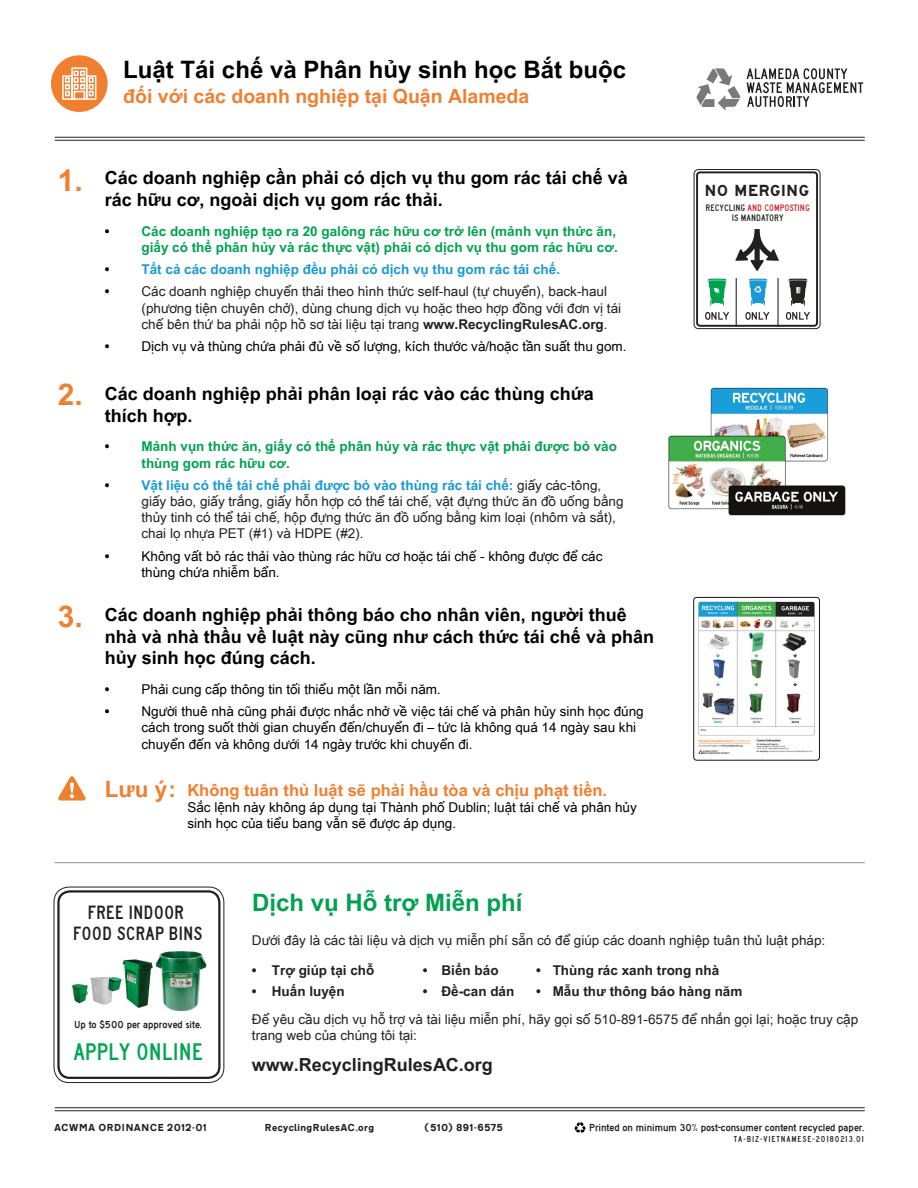
<style>
.page{position:relative;width:918px;height:1188px;background:#fff}
.page>*{position:absolute;margin:0;border:0;box-sizing:border-box;transform-origin:0 0}
.t1{font:700 30px "Arial Unicode MS";color:#f17f30}
.t2{font:24.9px "Roadgeek 2000 Series C";color:#00a651}
.t3{font:700 24px "Arial Unicode MS";color:#000}
.t4{font:700 24px "Arial Unicode MS";color:#00a251}
.t5{font:700 22.5px "Arial Unicode MS";color:#f17f30}
.t6{font:19.95px/21.3px "Roadgeek 2000 Series C";color:#231f20;text-align:center}
.t7{font:700 19.5px "Arial Unicode MS";color:#f17f30}
.t8{font:700 18px/21.6px "Arial Unicode MS";color:#000}
.t9{font:700 18px "Arial Unicode MS";color:#231f20}
.t10{font:16.65px "Roadgeek 2000 Series E Modified";color:#231f20}
.t11{font:700 16.5px "Arial Unicode MS";color:#f17f30}
.t12{font:13.5px/16.2px "Arial Unicode MS";color:#231f20}
.t13{font:13.5px/16.2px "Arial Unicode MS";color:#000}
.t14{font:700 13.5px/16.2px "Arial Unicode MS";color:#00a251;text-align:right}
.t15{font:700 13.5px "Arial Unicode MS";color:#231f20}
.t16{font:700 13.5px "Arial Unicode MS";color:#199ad6}
.t17{font:10.5px "Roadgeek 2000 Series D";color:#231f20}
.t18{font:800 10.5px "Roadgeek 2005 Transport";letter-spacing:.015em;color:#231f20}
.t19{font:9.75px/10.2px "Roadgeek 2000 Series C";color:#231f20;text-align:center}
.t20{font:9px "Roadgeek 2000 Series C";letter-spacing:.1em;color:#231f20}
.s1{color:#000}
.s2{font-weight:700;color:#000}
.s3{font-weight:700}
.s4{color:#ce232a}
.s5{font-weight:700;color:#199ad6}
</style>
<div class="page">
<hr style="left:55px;top:137px;width:810px;height:1px;background:#231f20">
<hr style="left:55px;top:140px;width:810px;height:1px;background:#231f20">
<hr style="left:55px;top:1107px;width:810px;height:1px;background:#231f20">
<hr style="left:55px;top:1110px;width:810px;height:1px;background:#231f20">
<svg style="left:747px;top:68px;width:116px;height:39px"></svg>
<svg style="left:697px;top:68px;width:43px;height:43px"></svg>
<div style="left:694px;top:169px;width:126px;height:160px;border:1px solid #231f20;border-radius:4px"></div>
<div style="left:696px;top:171px;width:122px;height:156px;border:2px solid #231f20;border-radius:3px"></div>
<svg style="left:745px;top:312px;width:25px;height:8px"></svg>
<svg style="left:786px;top:312px;width:24px;height:8px"></svg>
<hr style="left:736px;top:278px;width:1px;height:49px;background:#231f20">
<hr style="left:777px;top:278px;width:2px;height:49px;background:#231f20">
<svg style="left:705px;top:312px;width:24px;height:8px"></svg>
<div style="left:54px;top:887px;width:170px;height:196px;border:1px solid #231f20;border-radius:15px"></div>
<div style="left:57px;top:890px;width:164px;height:189px;border:2px solid #231f20;border-radius:11px"></div>
<img style="left:71px;top:951px;width:136px;height:61px">
<svg style="left:575px;top:1123px;width:11px;height:10px"></svg>
<div style="left:51px;top:55px;width:57px;height:57px;background:#f17f30;border-radius:50%"></div>
<svg style="left:62px;top:67px;width:35px;height:33px"></svg>
<svg style="left:58px;top:776px;width:28px;height:25px"></svg>
<svg style="left:788px;top:279px;width:19px;height:27px"></svg>
<svg style="left:735px;top:229px;width:44px;height:77px"></svg>
<svg style="left:708px;top:279px;width:19px;height:27px"></svg>
<img style="left:668px;top:387px;width:178px;height:129px">
<div style="left:693px;top:597px;width:127px;height:164px;border:1px solid #231f20;border-radius:3px"></div>
<img style="left:698px;top:601px;width:117px;height:154px">
<hr style="left:55px;top:862px;width:810px;height:1px;background:#231f20">
<h3 class="t3" style="left:123px;top:52px;width:504px">Luật Tái chế và Phân hủy sinh học Bắt buộc</h3>
<h3 class="t7" style="left:123px;top:82px;width:408px">đối với các doanh nghiệp tại Quận Alameda</h3>
<h1 class="t1" style="left:58px;top:159px;width:27px">1.</h1>
<h3 class="t8" style="left:105px;top:168px;width:525px">Các doanh nghiệp cần phải có dịch vụ thu gom rác tái chế và rác hữu cơ, ngoài dịch vụ gom rác thải.</h3>
<p class="t14" style="left:105px;top:223px;width:514px"><span class="s1">•</span> Các doanh nghiệp tạo ra 20 galông rác hữu cơ trở lên (mảnh vụn thức ăn, giấy có thể phân hủy và rác thực vật) phải có dịch vụ thu gom rác hữu cơ.</p>
<p class="t16" style="left:105px;top:259px;width:457px"><span class="s1">•</span> Tất cả các doanh nghiệp đều phải có dịch vụ thu gom rác tái chế.</p>
<p class="t12" style="left:142px;top:283px;width:481px;text-indent:-37px"><span class="s2">•</span> Các doanh nghiệp chuyển thải theo hình thức self-haul (tự chuyển), back-haul (phương tiện chuyên chở), dùng chung dịch vụ hoặc theo hợp đồng với đơn vị tái chế bên thứ ba phải nộp hồ sơ tài liệu tại trang <span class="s3">www.RecyclingRulesAC.org</span>.</p>
<p class="t13" style="left:105px;top:338px;width:523px"><span class="s3">•</span> Dịch vụ và thùng chứa phải đủ về số lượng, kích thước và/hoặc tần suất thu gom.</p>
<p class="t10" style="left:705px;top:179px;width:107px">NO MERGING</p>
<p class="t19" style="left:706px;top:202px;width:106px">RECYCLING <span class="s4">AND COMPOSTING<br></span>IS MANDATORY</p>
<h1 class="t1" style="left:58px;top:372px;width:27px">2.</h1>
<h3 class="t8" style="left:105px;top:383px;width:491px">Các doanh nghiệp phải phân loại rác vào các thùng chứa thích hợp.</h3>
<p class="t14" style="left:142px;top:439px;width:477px;text-align:left;text-indent:-37px"><span class="s1">•</span> Mảnh vụn thức ăn, giấy có thể phân hủy và rác thực vật phải được bỏ vào thùng gom rác hữu cơ.</p>
<p class="t12" style="left:142px;top:477px;width:484px;text-indent:-37px"><span class="s2">•</span> <span class="s5">Vật liệu có thể tái chế phải được bỏ vào thùng rác tái chế:</span> giấy các-tông, giấy báo, giấy trắng, giấy hỗn hợp có thể tái chế, vật đựng thức ăn đồ uống bằng thủy tinh có thể tái chế, hộp đựng thức ăn đồ uống bằng kim loại (nhôm và sắt), chai lọ nhựa PET (#1) và HDPE (#2).</p>
<p class="t13" style="left:142px;top:547px;width:463px;text-indent:-37px"><span class="s3">•</span> Không vất bỏ rác thải vào thùng rác hữu cơ hoặc tái chế - không được để các thùng chứa nhiễm bẩn.</p>
<h1 class="t1" style="left:58px;top:594px;width:27px">3.</h1>
<h3 class="t8" style="left:105px;top:604px;width:551px">Các doanh nghiệp phải thông báo cho nhân viên, người thuê nhà và nhà thầu về luật này cũng như cách thức tái chế và phân hủy sinh học đúng cách.</h3>
<p class="t13" style="left:105px;top:681px;width:338px"><span class="s3">•</span> Phải cung cấp thông tin tối thiểu một lần mỗi năm.</p>
<p class="t13" style="left:142px;top:703px;width:504px;text-indent:-37px"><span class="s3">•</span> Người thuê nhà cũng phải được nhắc nhở về việc tái chế và phân hủy sinh học đúng cách trong suốt thời gian chuyển đến/chuyển đi – tức là không quá 14 ngày sau khi chuyển đến và không dưới 14 ngày trước khi chuyển đi.</p>
<h3 class="t5" style="left:105px;top:772px;width:80px">Lưu ý：</h3>
<p class="t11" style="left:187px;top:778px;width:421px">Không tuân thủ luật sẽ phải hầu tòa và chịu phạt tiền.</p>
<p class="t13" style="left:187px;top:799px;width:451px">Sắc lệnh này không áp dụng tại Thành phố Dublin; luật tái chế và phân hủy sinh học của tiểu bang vẫn sẽ được áp dụng.</p>
<h3 class="t6" style="left:73px;top:901px;width:131px">FREE INDOOR<br>FOOD SCRAP BINS</h3>
<p class="t17" style="left:74px;top:1017px;width:129px">Up to $500 per approved site.</p>
<h2 class="t2" style="left:73px;top:1035px;width:131px">APPLY ONLINE</h2>
<h3 class="t4" style="left:252px;top:884px;width:272px">Dịch vụ Hỗ trợ Miễn phí</h3>
<p class="t12" style="left:252px;top:932px;width:575px">Dưới đây là các tài liệu và dịch vụ miễn phí sẵn có để giúp các doanh nghiệp tuân thủ luật pháp:</p>
<p class="t15" style="left:252px;top:960px;width:124px">• Trợ giúp tại chỗ</p>
<p class="t15" style="left:423px;top:960px;width:77px">• Biển báo</p>
<p class="t15" style="left:536px;top:960px;width:185px">• Thùng rác xanh trong nhà</p>
<p class="t15" style="left:252px;top:981px;width:94px">• Huấn luyện</p>
<p class="t15" style="left:423px;top:981px;width:93px">• Đề-can dán</p>
<p class="t15" style="left:536px;top:981px;width:208px">• Mẫu thư thông báo hàng năm</p>
<p class="t12" style="left:252px;top:1011px;width:608px">Để yêu cầu dịch vụ hỗ trợ và tài liệu miễn phí, hãy gọi số 510-891-6575 để nhắn gọi lại; hoặc truy cập trang web của chúng tôi tại:</p>
<h3 class="t9" style="left:252px;top:1051px;width:243px">www.RecyclingRulesAC.org</h3>
<p class="t18" style="left:54px;top:1121px;width:155px">ACWMA ORDINANCE 2012-01</p>
<p class="t18" style="left:265px;top:1120px;width:111px">RecyclingRulesAC.org</p>
<p class="t18" style="left:424px;top:1120px;width:80px">(510) 891-6575</p>
<p class="t17" style="left:589px;top:1120px;width:276px">Printed on minimum 30% post-consumer content recycled paper.</p>
<p class="t20" style="left:734px;top:1133px;width:132px">TA-BIZ-VIETNAMESE-20180213.01</p>
</div>
